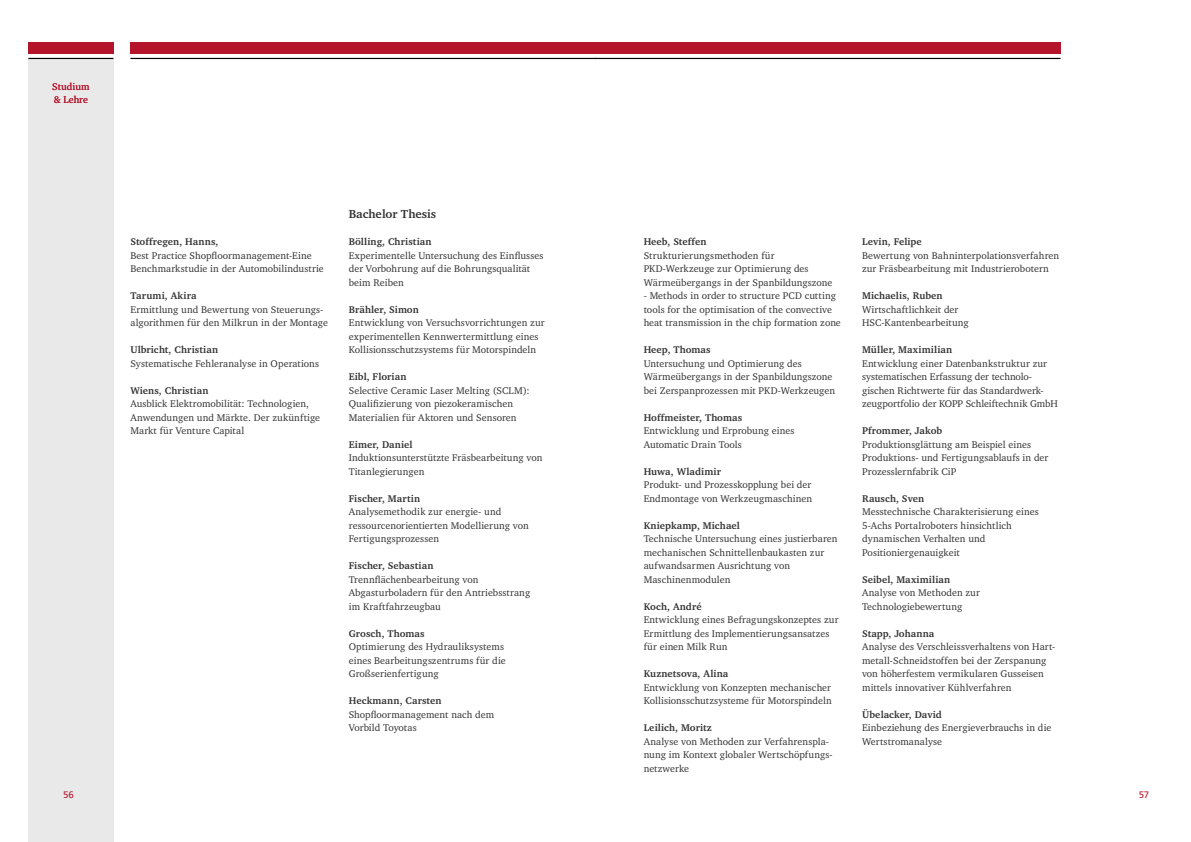
<style>
.page{position:relative;width:1191px;height:842px;background:#fff}
.page>*{position:absolute;margin:0;border:0;box-sizing:border-box;transform-origin:0 0}
.t1{font:700 12px "Charter";letter-spacing:-.005em;color:#323232}
.t2{font:10px/13.5px "Charter";letter-spacing:.005em;color:#323232}
.t3{font:700 10px "Charter";letter-spacing:.01em;color:#323232}
.t4{font:10px/13.5px "Charter";color:#b5152b}
.t5{font:10px "Front Page";color:#b5152b}
</style>
<div class="page">
<div style="left:28px;top:59px;width:85px;height:783px;background:#eae9ea"></div>
<div style="left:28px;top:43px;width:85px;height:11px;background:#b5152b"></div>
<hr style="left:28px;top:58px;width:85px;height:1px;background:#000">
<div style="left:130px;top:43px;width:465px;height:11px;background:#b5152b"></div>
<hr style="left:130px;top:58px;width:465px;height:1px;background:#000">
<div style="left:595px;top:43px;width:465px;height:11px;background:#b5152b"></div>
<hr style="left:595px;top:58px;width:465px;height:1px;background:#000">
<p class="t4" style="left:52px;top:79px;width:39px">Studium &amp; Lehre</p>
<p class="t3" style="left:130px;top:235px;width:90px">Stoffregen, Hanns,</p>
<p class="t2" style="left:130px;top:248px;width:195px">Best Practice Shopfloormanagement-Eine<br>Benchmarkstudie in der Automobilindustrie</p>
<p class="t3" style="left:130px;top:289px;width:68px">Tarumi, Akira</p>
<p class="t2" style="left:130px;top:302px;width:199px">Ermittlung und Bewertung von Steuerungs&shy;algorithmen für den Milkrun in der Montage</p>
<p class="t3" style="left:130px;top:343px;width:89px">Ulbricht, Christian</p>
<p class="t2" style="left:130px;top:356px;width:190px">Systematische Fehleranalyse in Operations</p>
<p class="t3" style="left:130px;top:384px;width:79px">Wiens, Christian</p>
<p class="t2" style="left:130px;top:397px;width:191px">Ausblick Elektromobilität: Technologien,<br>Anwendungen und Märkte. Der zukünftige<br>Markt für Venture Capital</p>
<p class="t1" style="left:349px;top:206px;width:89px">Bachelor Thesis</p>
<p class="t3" style="left:349px;top:235px;width:84px">Bölling, Christian</p>
<p class="t2" style="left:349px;top:248px;width:196px">Experimentelle Untersuchung des Einflusses der Vorbohrung auf die Bohrungsqualität beim Reiben</p>
<p class="t3" style="left:349px;top:303px;width:71px">Brähler, Simon</p>
<p class="t2" style="left:349px;top:316px;width:197px">Entwicklung von Versuchsvorrichtungen zur experimentellen Kennwertermittlung eines<br>Kollisionsschutzsystems für Motorspindeln</p>
<p class="t3" style="left:349px;top:370px;width:59px">Eibl, Florian</p>
<p class="t2" style="left:349px;top:383px;width:182px">Selective Ceramic Laser Melting (SCLM):<br>Qualifizierung von piezokeramischen<br>Materialien für Aktoren und Sensoren</p>
<p class="t3" style="left:349px;top:438px;width:65px">Eimer, Daniel</p>
<p class="t2" style="left:349px;top:451px;width:195px">Induktionsunterstützte Fräsbearbeitung von<br>Titanlegierungen</p>
<p class="t3" style="left:349px;top:492px;width:73px">Fischer, Martin</p>
<p class="t2" style="left:349px;top:505px;width:182px">Analysemethodik zur energie- und ressourcenorientierten Modellierung von<br>Fertigungsprozessen</p>
<p class="t3" style="left:349px;top:559px;width:86px">Fischer, Sebastian</p>
<p class="t2" style="left:349px;top:572px;width:183px">Trennflächenbearbeitung von<br>Abgasturboladern für den Antriebsstrang im Kraftfahrzeugbau</p>
<p class="t3" style="left:349px;top:627px;width:77px">Grosch, Thomas</p>
<p class="t2" style="left:349px;top:640px;width:158px">Optimierung des Hydrauliksystems eines Bearbeitungszentrums für die<br>Großserienfertigung</p>
<p class="t3" style="left:349px;top:694px;width:94px">Heckmann, Carsten</p>
<p class="t2" style="left:349px;top:707px;width:147px">Shopfloormanagement nach dem<br>Vorbild Toyotas</p>
<p class="t3" style="left:643px;top:235px;width:64px">Heeb, Steffen</p>
<p class="t2" style="left:643px;top:248px;width:190px">Strukturierungsmethoden für<br>PKD-Werkzeuge zur Optimierung des<br>Wärmeübergangs in der Spanbildungszone</p>
<p class="t2" style="left:643px;top:289px;width:199px">- Methods in order to structure PCD cutting tools for the optimisation of the convective heat transmission in the chip formation zone</p>
<p class="t3" style="left:643px;top:343px;width:68px">Heep, Thomas</p>
<p class="t2" style="left:643px;top:356px;width:193px">Untersuchung und Optimierung des<br>Wärmeübergangs in der Spanbildungszone bei Zerspanprozessen mit PKD-Werkzeugen</p>
<p class="t3" style="left:643px;top:411px;width:100px">Hoffmeister, Thomas</p>
<p class="t2" style="left:643px;top:424px;width:152px">Entwicklung und Erprobung eines<br>Automatic Drain Tools</p>
<p class="t3" style="left:643px;top:465px;width:79px">Huwa, Wladimir</p>
<p class="t2" style="left:643px;top:478px;width:170px">Produkt- und Prozesskopplung bei der<br>Endmontage von Werkzeugmaschinen</p>
<p class="t3" style="left:643px;top:519px;width:98px">Kniepkamp, Michael</p>
<p class="t2" style="left:643px;top:532px;width:195px">Technische Untersuchung eines justierbaren mechanischen Schnittellenbaukasten zur aufwandsarmen Ausrichtung von Maschinenmodulen</p>
<p class="t3" style="left:643px;top:600px;width:59px">Koch, André</p>
<p class="t2" style="left:643px;top:613px;width:196px">Entwicklung eines Befragungskonzeptes zur<br>Ermittlung des Implementierungsansatzes für einen Milk Run</p>
<p class="t3" style="left:643px;top:667px;width:86px">Kuznetsova, Alina</p>
<p class="t2" style="left:643px;top:680px;width:190px">Entwicklung von Konzepten mechanischer<br>Kollisionsschutzsysteme für Motorspindeln</p>
<p class="t3" style="left:643px;top:721px;width:70px">Leilich, Moritz</p>
<p class="t2" style="left:643px;top:734px;width:190px">Analyse von Methoden zur Verfahrenspla&shy;nung im Kontext globaler Wertschöpfungs&shy;netzwerke</p>
<p class="t3" style="left:862px;top:235px;width:61px">Levin, Felipe</p>
<p class="t2" style="left:862px;top:248px;width:199px">Bewertung von Bahninterpolationsverfahren zur Fräsbearbeitung mit Industrierobotern</p>
<p class="t3" style="left:862px;top:289px;width:82px">Michaelis, Ruben</p>
<p class="t2" style="left:862px;top:302px;width:108px">Wirtschaftlichkeit der<br>HSC-Kantenbearbeitung</p>
<p class="t3" style="left:862px;top:343px;width:92px">Müller, Maximilian</p>
<p class="t2" style="left:862px;top:356px;width:197px">Entwicklung einer Datenbankstruktur zur systematischen Erfassung der technolo&shy;gischen Richtwerte für das Standardwerk&shy;zeugportfolio der KOPP Schleiftechnik GmbH</p>
<p class="t3" style="left:862px;top:424px;width:82px">Pfrommer, Jakob</p>
<p class="t2" style="left:862px;top:437px;width:188px">Produktionsglättung am Beispiel eines<br>Produktions- und Fertigungsablaufs in der<br>Prozesslernfabrik CiP</p>
<p class="t3" style="left:862px;top:492px;width:64px">Rausch, Sven</p>
<p class="t2" style="left:862px;top:505px;width:178px">Messtechnische Charakterisierung eines 5-Achs Portalroboters hinsichtlich dynamischen Verhalten und Positioniergenauigkeit</p>
<p class="t3" style="left:862px;top:573px;width:90px">Seibel, Maximilian</p>
<p class="t2" style="left:862px;top:586px;width:119px">Analyse von Methoden zur<br>Technologiebewertung</p>
<p class="t3" style="left:862px;top:627px;width:74px">Stapp, Johanna</p>
<p class="t2" style="left:862px;top:640px;width:195px">Analyse des Verschleissverhaltens von Hart&shy;metall-Schneidstoffen bei der Zerspanung von höherfestem vermikularen Gusseisen mittels innovativer Kühlverfahren</p>
<p class="t3" style="left:862px;top:708px;width:81px">Übelacker, David</p>
<p class="t2" style="left:862px;top:721px;width:191px">Einbeziehung des Energieverbrauchs in die<br>Wertstromanalyse</p>
<p class="t5" style="left:63px;top:787px;width:12px">56</p>
<p class="t5" style="left:1138px;top:787px;width:12px">57</p>
</div>
